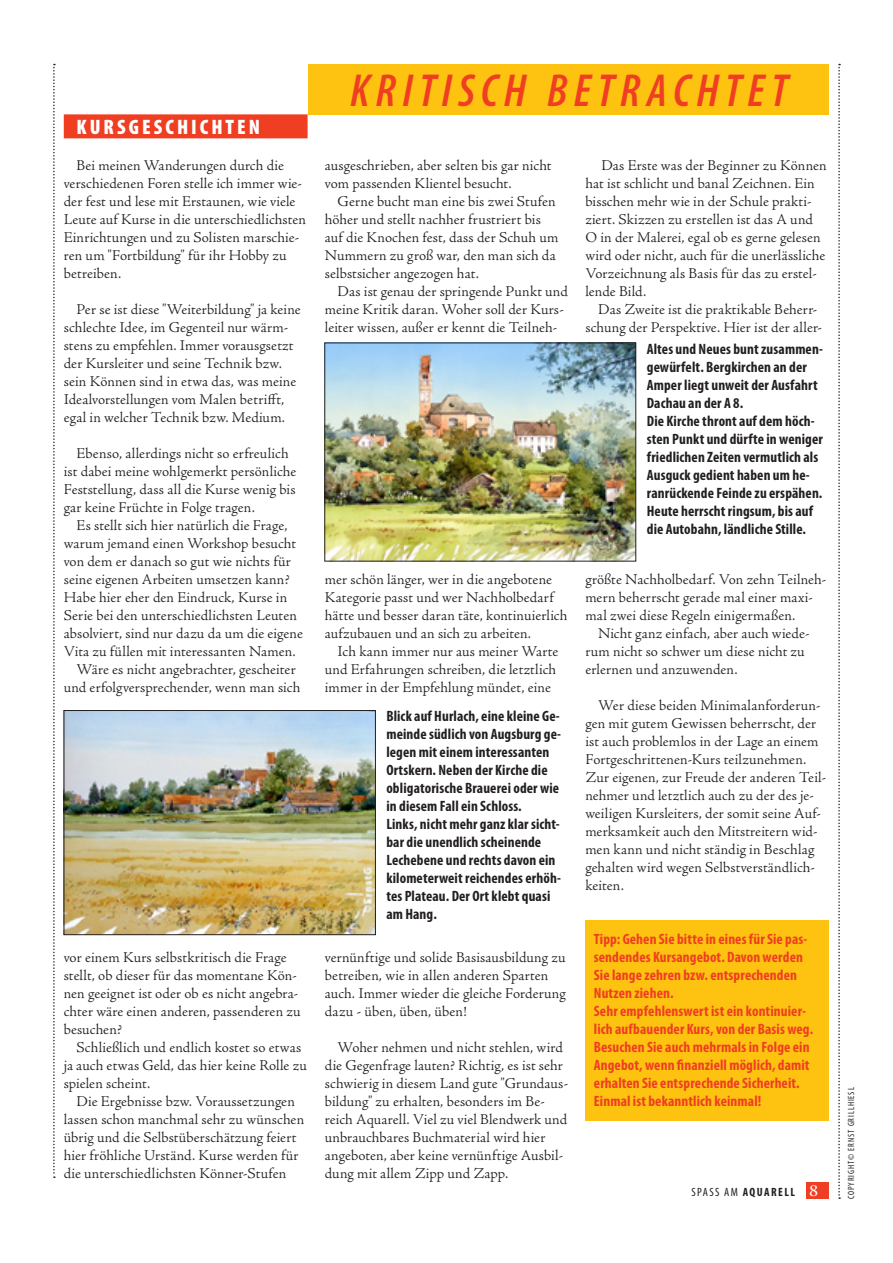
<style>
.page{position:relative;width:893px;height:1263px;background:#fff}
.page>*{position:absolute;margin:0;border:0;box-sizing:border-box;transform-origin:0 0}
.t1{font:italic 600 condensed 46.5px "Myriad Pro";letter-spacing:.13em;color:#ef3e22}
.t2{font:900 condensed 21px "Myriad Pro";letter-spacing:.14em;color:#fff}
.t3{font:300 15px/18px "Adobe Jenson Pro";letter-spacing:.01em;color:#231f20}
.t4{font:700 condensed 15px/18px "Myriad Pro";letter-spacing:.01em;color:#231f20}
.t5{font:700 condensed 15px/18px "Myriad Pro";letter-spacing:.01em;color:#ef3e22}
.t6{font:700 condensed 12px "Myriad Pro";letter-spacing:.12em;color:#231f20}
.t7{font:condensed 9px "Myriad Pro";letter-spacing:.1em;color:#231f20}
.s1{font-weight:400}
</style>
<div class="page">
<svg style="left:53px;top:64px;width:2px;height:1114px"></svg>
<svg style="left:838px;top:64px;width:2px;height:1135px"></svg>
<div style="left:806px;top:1182px;width:23px;height:17px;background:#ef3e22"></div>
<div style="left:585px;top:920px;width:244px;height:201px;background:#fec210"></div>
<div style="left:308px;top:64px;width:521px;height:50px;background:#fec210"></div>
<div style="left:64px;top:114px;width:244px;height:24px;background:#ef3e22"></div>
<img style="left:327px;top:345px;width:307px;height:214px">
<img style="left:66px;top:712px;width:308px;height:221px">
<div style="left:64px;top:710px;width:312px;height:225px;border:1px solid #231f20"></div>
<h2 class="t2" style="left:77px;top:113px;width:185px">KURSGESCHICHTEN</h2>
<p class="t3" style="left:64px;top:156px;width:244px;text-indent:13px">Bei meinen Wanderungen durch die verschiedenen Foren stelle ich immer wie&shy;der fest und lese mit Erstaunen, wie viele Leute auf Kurse in die unterschiedlichsten Einrichtungen und zu Solisten marschie&shy;ren um "Fortbildung" für ihr Hobby zu betreiben.</p>
<p class="t3" style="left:64px;top:300px;width:238px;text-indent:13px">Per se ist diese "Weiterbildung" ja keine schlechte Idee, im Gegenteil nur wärm&shy;stens zu empfehlen. Immer vorausgsetzt der Kursleiter und seine Technik bzw. sein Können sind in etwa das, was meine Idealvorstellungen vom Malen betrifft, egal in welcher Technik bzw. Medium.</p>
<p class="t3" style="left:64px;top:444px;width:234px;text-indent:13px">Ebenso, allerdings nicht so erfreulich ist dabei meine wohlgemerkt persönliche Feststellung, dass all die Kurse wenig bis gar keine Früchte in Folge tragen.</p>
<p class="t3" style="left:77px;top:516px;width:213px">Es stellt sich hier natürlich die Frage,</p>
<p class="t3" style="left:64px;top:534px;width:234px">warum jemand einen Workshop besucht</p>
<p class="t3" style="left:64px;top:552px;width:229px">von dem er danach so gut wie nichts für</p>
<p class="t3" style="left:64px;top:570px;width:227px">seine eigenen Arbeiten umsetzen kann?</p>
<p class="t3" style="left:64px;top:588px;width:225px">Habe hier eher den Eindruck, Kurse in</p>
<p class="t3" style="left:64px;top:606px;width:235px">Serie bei den unterschiedlichsten Leuten</p>
<p class="t3" style="left:64px;top:624px;width:241px">absolviert, sind nur dazu da um die eigene</p>
<p class="t3" style="left:64px;top:642px;width:233px">Vita zu füllen mit interessanten Namen.</p>
<p class="t3" style="left:77px;top:660px;width:221px">Wäre es nicht angebrachter, gescheiter</p>
<p class="t3" style="left:64px;top:678px;width:238px">und erfolgversprechender, wenn man sich</p>
<p class="t3" style="left:64px;top:948px;width:238px">vor einem Kurs selbstkritisch die Frage stellt, ob dieser für das momentane Kön&shy;nen geeignet ist oder ob es nicht angebra&shy;chter wäre einen anderen, passenderen zu besuchen?</p>
<p class="t3" style="left:64px;top:1038px;width:245px;text-indent:13px">Schließlich und endlich kostet so etwas ja auch etwas Geld, das hier keine Rolle zu spielen scheint.</p>
<p class="t3" style="left:64px;top:1092px;width:242px;text-indent:13px">Die Ergebnisse bzw. Voraussetzungen lassen schon manchmal sehr zu wünschen übrig und die Selbstüberschätzung feiert hier fröhliche Urständ. Kurse werden für die unterschiedlichsten Könner-Stufen</p>
<h1 class="t1" style="left:350px;top:62px;width:439px">KRITISCH BETRACHTET</h1>
<p class="t3" style="left:325px;top:156px;width:228px">ausgeschrieben, aber selten bis gar nicht vom passenden Klientel besucht.</p>
<p class="t3" style="left:325px;top:192px;width:235px;text-indent:13px">Gerne bucht man eine bis zwei Stufen höher und stellt nachher frustriert bis auf die Knochen fest, dass der Schuh um Nummern zu groß war, den man sich da selbstsicher angezogen hat.</p>
<p class="t3" style="left:325px;top:282px;width:244px;text-indent:13px">Das ist genau der springende Punkt und meine Kritik daran. Woher soll der Kurs&shy;leiter wissen, außer er kennt die Teilneh-</p>
<p class="t3" style="left:325px;top:570px;width:244px">mer schön länger, wer in die angebotene Kategorie passt und wer Nachholbedarf hätte und besser daran täte, kontinuierlich aufzubauen und an sich zu arbeiten.</p>
<p class="t3" style="left:325px;top:642px;width:235px;text-indent:13px">Ich kann immer nur aus meiner Warte und Erfahrungen schreiben, die letztlich immer in der Empfehlung mündet, eine</p>
<p class="t4" style="left:386px;top:707px;width:176px">Blick auf Hurlach, eine kleine Ge&shy;meinde südlich von Augsburg ge&shy;legen mit einem interessanten<br>Ortskern. Neben der Kirche die obligatorische Brauerei oder wie in diesem Fall ein Schloss.<br>Links, nicht mehr ganz klar sicht&shy;bar die unendlich scheinende<br>Lechebene und rechts davon ein kilometerweit reichendes erhöh&shy;tes Plateau. Der Ort klebt quasi am Hang.</p>
<p class="t3" style="left:325px;top:948px;width:242px">vernünftige und solide Basisausbildung zu betreiben, wie in allen anderen Sparten auch. Immer wieder die gleiche Forderung dazu - üben, üben, üben!</p>
<p class="t3" style="left:325px;top:1038px;width:245px;text-indent:13px">Woher nehmen und nicht stehlen, wird die Gegenfrage lauten? Richtig, es ist sehr schwierig in diesem Land gute "Grundaus&shy;bildung" zu erhalten, besonders im Be&shy;reich Aquarell. Viel zu viel Blendwerk und unbrauchbares Buchmaterial wird hier angeboten, aber keine vernünftige Ausbil&shy;dung mit allem Zipp und Zapp.</p>
<p class="t3" style="left:585px;top:156px;width:243px;text-indent:16px">Das Erste was der Beginner zu Können hat ist schlicht und banal Zeichnen. Ein bisschen mehr wie in der Schule prakti&shy;ziert. Skizzen zu erstellen ist das A und O in der Malerei, egal ob es gerne gelesen wird oder nicht, auch für die unerlässliche Vorzeichnung als Basis für das zu erstel&shy;lende Bild.</p>
<p class="t3" style="left:585px;top:300px;width:238px;text-align:center">Das Zweite ist die praktikable Beherr&shy;schung der Perspektive. Hier ist der aller-</p>
<p class="t4" style="left:647px;top:340px;width:178px">Altes und Neues bunt zusammen&shy;gewürfelt. Bergkirchen an der<br>Amper liegt unweit der Ausfahrt<br>Dachau an der A 8.<br>Die Kirche thront auf dem höch&shy;sten Punkt und dürfte in weniger friedlichen Zeiten vermutlich als<br>Ausguck gedient haben um he&shy;ranrückende Feinde zu erspähen.<br>Heute herrscht ringsum, bis auf die Autobahn, ländliche Stille.</p>
<p class="t3" style="left:585px;top:570px;width:243px">größte Nachholbedarf. Von zehn Teilneh&shy;mern beherrscht gerade mal einer maxi&shy;mal zwei diese Regeln einigermaßen.</p>
<p class="t3" style="left:585px;top:624px;width:226px;text-indent:13px">Nicht ganz einfach, aber auch wiede&shy;rum nicht so schwer um diese nicht zu erlernen und anzuwenden.</p>
<p class="t3" style="left:585px;top:696px;width:242px;text-indent:13px">Wer diese beiden Minimalanforderun&shy;gen mit gutem Gewissen beherrscht, der ist auch problemlos in der Lage an einem Fortgeschrittenen-Kurs teilzunehmen.<br>Zur eigenen, zur Freude der anderen Teil&shy;nehmer und letztlich auch zu der des je&shy;weiligen Kursleiters, der somit seine Auf&shy;merksamkeit auch den Mitstreitern wid&shy;men kann und nicht ständig in Beschlag gehalten wird wegen Selbstverständlich&shy;keiten.</p>
<p class="t5" style="left:594px;top:929px;width:221px">Tipp: Gehen Sie bitte in eines für Sie pas&shy;sendendes Kursangebot. Davon werden Sie lange zehren bzw. entsprechenden Nutzen ziehen.<br>Sehr empfehlenswert ist ein kontinuier&shy;lich aufbauender Kurs, von der Basis weg.<br>Besuchen Sie auch mehrmals in Folge ein Angebot, wenn finanziell möglich, damit erhalten Sie entsprechende Sicherheit.<br>Einmal ist bekanntlich keinmal!</p>
<p class="t6" style="left:691px;top:1184px;width:105px"><span class="s1">SPASS AM</span> AQUARELL</p>
<p class="t7" style="left:846px;top:1199px;width:113px;rotate:-90deg">COPYRIGHT© ERNST GRILLHIESL</p>
</div>
